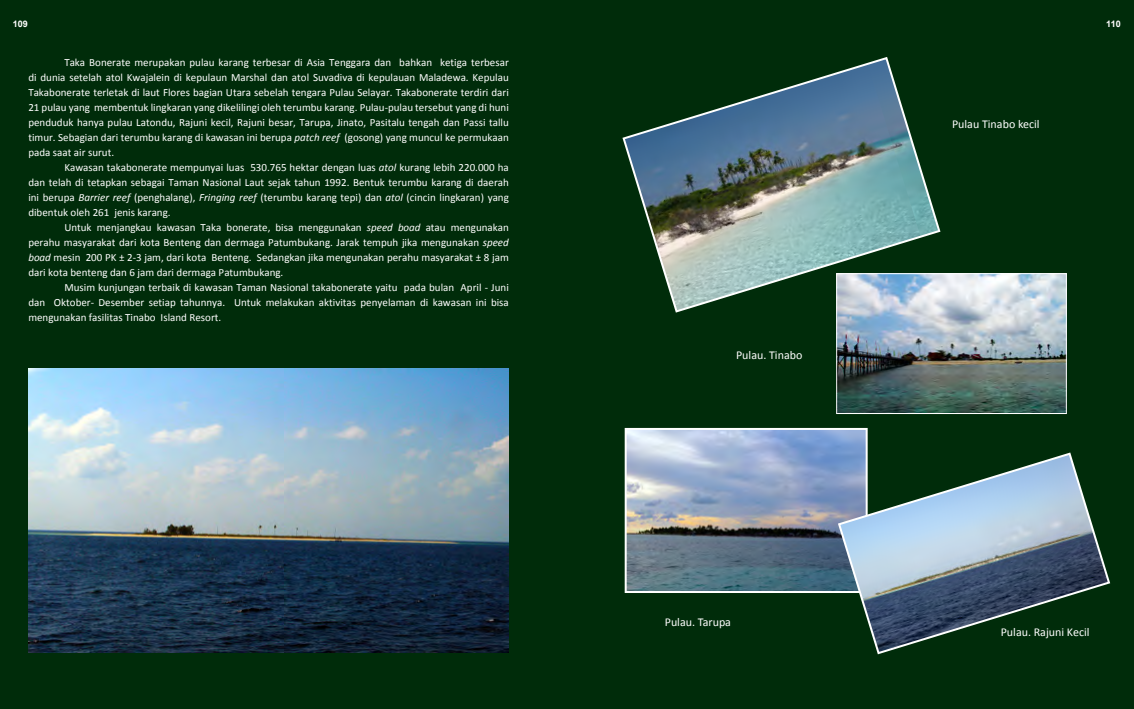
<style>
.page{position:relative;width:1134px;height:709px;background:#002c0a}
.page>*{position:absolute;margin:0;border:0;box-sizing:border-box;transform-origin:0 0}
.t1{font:12px "Calibri";color:#fff}
.t2{font:11px/15px "Calibri";color:#fff;text-align:justify}
.t3{font:700 9px "Arial";color:#fff}
.s1{font-style:italic}
</style>
<div class="page">
<img style="left:28px;top:369px;width:481px;height:283px">
<img style="left:622px;top:57px;width:319px;height:256px">
<img style="left:628px;top:431px;width:237px;height:159px">
<div style="left:625px;top:428px;width:243px;height:165px;border:2px solid #fff"></div>
<svg style="left:837px;top:451px;width:274px;height:204px"></svg>
<img style="left:838px;top:275px;width:226px;height:137px">
<div style="left:836px;top:273px;width:230px;height:141px;border:1px solid #fff"></div>
<p class="t3" style="left:13px;top:18px;width:17px">109</p>
<p class="t3" style="left:1106px;top:18px;width:16px">110</p>
<p class="t2" style="left:28px;top:55px;width:482px;text-indent:36px">Taka Bonerate merupakan pulau karang terbesar di Asia Tenggara dan bahkan ketiga terbesar di dunia setelah atol Kwajalein di kepulaun Marshal dan atol Suvadiva di kepulauan Maladewa. Kepulau Takabonerate terletak di laut Flores bagian Utara sebelah tengara Pulau Selayar. Takabonerate terdiri dari 21 pulau yang membentuk lingkaran yang dikelilingi oleh terumbu karang. Pulau-pulau tersebut yang di huni penduduk hanya pulau Latondu, Rajuni kecil, Rajuni besar, Tarupa, Jinato, Pasitalu tengah dan Passi tallu timur. Sebagian dari terumbu karang di kawasan ini berupa <span class="s1">patch reef</span> (gosong) yang muncul ke permukaan pada saat air surut.</p>
<p class="t2" style="left:28px;top:160px;width:482px;text-indent:36px">Kawasan takabonerate mempunyai luas 530.765 hektar dengan luas <span class="s1">atol</span> kurang lebih 220.000 ha dan telah di tetapkan sebagai Taman Nasional Laut sejak tahun 1992. Bentuk terumbu karang di daerah ini berupa <span class="s1">Barrier reef</span> (penghalang), <span class="s1">Fringing reef</span> (terumbu karang tepi) dan <span class="s1">atol</span> (cincin lingkaran) yang dibentuk oleh 261 jenis karang.</p>
<p class="t2" style="left:28px;top:220px;width:482px;text-indent:36px">Untuk menjangkau kawasan Taka bonerate, bisa menggunakan <span class="s1">speed boad</span> atau mengunakan perahu masyarakat dari kota Benteng dan dermaga Patumbukang. Jarak tempuh jika mengunakan <span class="s1">speed boad</span> mesin 200 PK ± 2-3 jam, dari kota Benteng. Sedangkan jika mengunakan perahu masyarakat ± 8 jam dari kota benteng dan 6 jam dari dermaga Patumbukang.</p>
<p class="t2" style="left:28px;top:280px;width:482px;text-indent:36px">Musim kunjungan terbaik di kawasan Taman Nasional takabonerate yaitu pada bulan April - Juni dan Oktober- Desember setiap tahunnya. Untuk melakukan aktivitas penyelaman di kawasan ini bisa mengunakan fasilitas Tinabo Island Resort.</p>
<p class="t1" style="left:736px;top:348px;width:68px">Pulau. Tinabo</p>
<p class="t1" style="left:665px;top:615px;width:68px">Pulau. Tarupa</p>
<p class="t1" style="left:952px;top:116px;width:89px">Pulau Tinabo kecil</p>
<p class="t1" style="left:1001px;top:624px;width:90px">Pulau. Rajuni Kecil</p>
</div>
